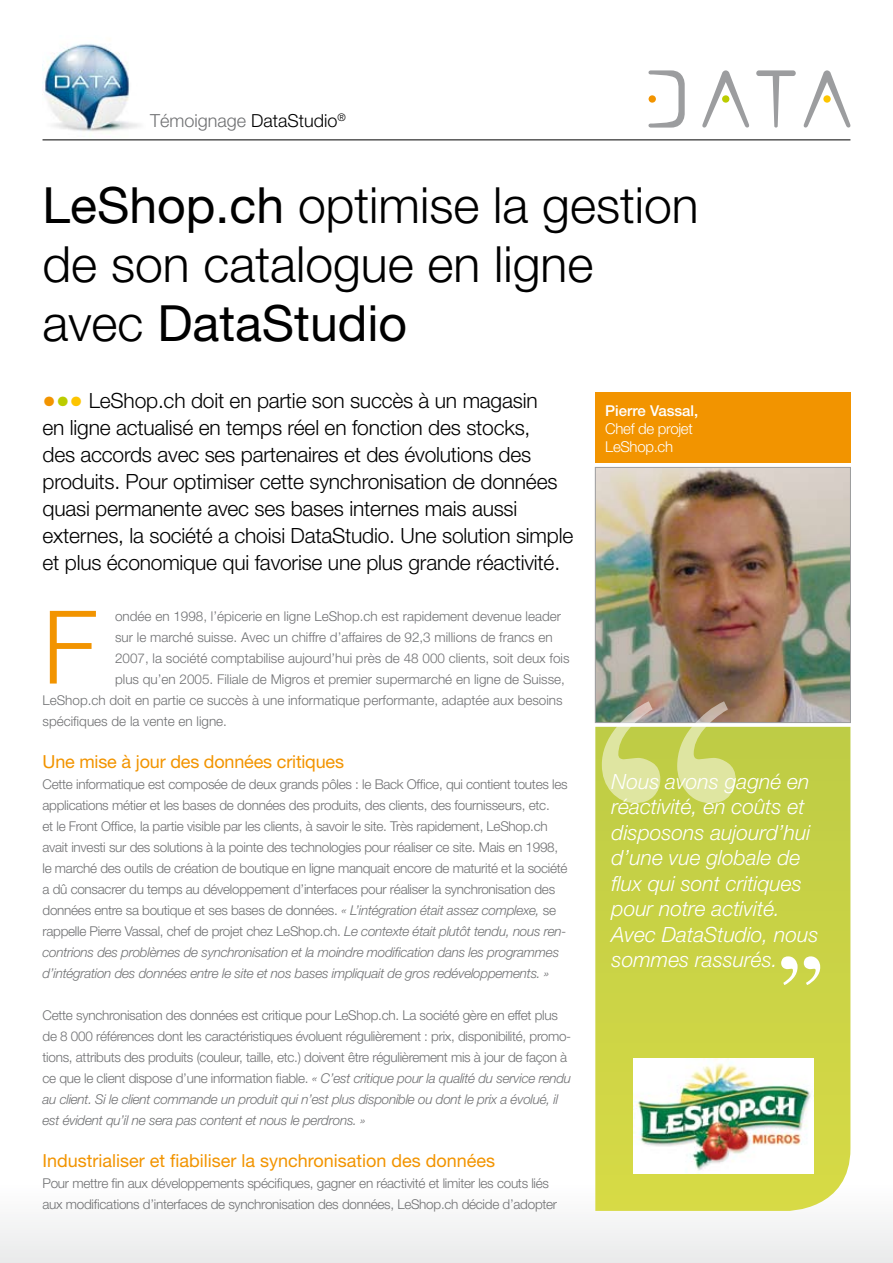
<style>
.page{position:relative;width:893px;height:1263px;background:#fff}
.page>*{position:absolute;margin:0;border:0;box-sizing:border-box;transform-origin:0 0}
.t1{font:300 101.7px "Helvetica Neue";color:#f29400}
.t2{font:300 49.95px/58.9px "Helvetica Neue";color:#000}
.t3{font:300 21px/27px "Helvetica Neue";letter-spacing:-.01em;color:#000}
.t4{font:italic 300 21px/25.5px "Helvetica Neue";color:#fff}
.t5{font:18px "Helvetica Neue";color:#f29400}
.t6{font:300 18px "Helvetica Neue";color:#707173}
.t7{font:300 15px/18px "Helvetica Neue";letter-spacing:-.02em;color:#fff}
.t8{font:500 15px "Helvetica Neue";color:#fff}
.t9{font:300 13.5px/21px "Helvetica Neue";letter-spacing:-.02em;color:#707173}
.t10{font:300 13.5px "Helvetica Neue";color:#707173}
.s1{color:#000}
.s2{font-weight:400}
.s3{font-size:27px;color:#f29400}
.s4{font-size:27px;color:#bc0}
.s5{font-size:27px;color:#fdc500}
.s6{font-style:italic}
</style>
<div class="page">
<div style="left:0;top:1184px;width:893px;height:79px;background:#f3f4f4"></div>
<svg style="left:702px;top:70px;width:48px;height:58px"></svg>
<div style="left:722px;top:95px;width:7px;height:8px;background:#bc0;border-radius:50%"></div>
<svg style="left:803px;top:70px;width:48px;height:58px"></svg>
<div style="left:823px;top:95px;width:8px;height:8px;background:#fdc500;border-radius:50%"></div>
<svg style="left:648px;top:70px;width:37px;height:58px"></svg>
<svg style="left:756px;top:70px;width:40px;height:58px"></svg>
<svg style="left:595px;top:727px;width:255px;height:484px;background:#cad349"></svg>
<img style="left:597px;top:469px;width:252px;height:252px">
<div style="left:595px;top:467px;width:256px;height:256px;border:1px solid #9c9d9f"></div>
<div style="left:595px;top:392px;width:255px;height:71px;background:#f29400"></div>
<svg style="left:602px;top:701px;width:134px;height:102px;background:#c3c97c"></svg>
<svg style="left:781px;top:956px;width:39px;height:29px"></svg>
<hr style="left:43px;top:140px;width:807px;height:1px;background:#000">
<img style="left:43px;top:44px;width:97px;height:88px">
<img style="left:634px;top:1059px;width:179px;height:114px">
<h3 class="t6" style="left:150px;top:109px;width:197px">Témoignage <span class="s1">DataStudio</span><sup>®</sup></h3>
<h2 class="t2" style="left:43px;top:175px;width:658px"><span class="s2">LeShop.ch</span> optimise la gestion de son catalogue en ligne avec <span class="s2">DataStudio</span></h2>
<p class="t3" style="left:43px;top:386px;width:532px"><span class="s3">•</span><span class="s4">•</span><span class="s5">•</span> LeShop.ch doit en partie son succès à un magasin<br>en ligne actualisé en temps réel en fonction des stocks,<br>des accords avec ses partenaires et des évolutions des produits. Pour optimiser cette synchronisation de données quasi permanente avec ses bases internes mais aussi externes, la société a choisi DataStudio. Une solution simple et plus économique qui favorise une plus grande réactivité.</p>
<p class="t10" style="left:115px;top:608px;width:447px">ondée en 1998, l’épicerie en ligne LeShop.ch est rapidement devenue leader</p>
<p class="t10" style="left:115px;top:629px;width:439px">sur le marché suisse. Avec un chiffre d’affaires de 92,3 millions de francs en</p>
<p class="t10" style="left:115px;top:650px;width:456px">2007, la société comptabilise aujourd’hui près de 48 000 clients, soit deux fois</p>
<p class="t10" style="left:115px;top:671px;width:451px">plus qu’en 2005. Filiale de Migros et premier supermarché en ligne de Suisse,</p>
<p class="t10" style="left:43px;top:692px;width:522px">LeShop.ch doit en partie ce succès à une informatique performante, adaptée aux besoins</p>
<p class="t10" style="left:43px;top:713px;width:186px">spécifiques de la vente en ligne.</p>
<h3 class="t5" style="left:43px;top:751px;width:303px">Une mise à jour des données critiques</h3>
<p class="t9" style="left:43px;top:773px;width:527px">Cette informatique est composée de deux grands pôles : le Back Office, qui contient toutes les applications métier et les bases de données des produits, des clients, des fournisseurs, etc.<br>et le Front Office, la partie visible par les clients, à savoir le site. Très rapidement, LeShop.ch avait investi sur des solutions à la pointe des technologies pour réaliser ce site. Mais en 1998, le marché des outils de création de boutique en ligne manquait encore de maturité et la société a dû consacrer du temps au développement d’interfaces pour réaliser la synchronisation des données entre sa boutique et ses bases de données. <span class="s6">« L’intégration était assez complexe,</span> se rappelle Pierre Vassal, chef de projet chez LeShop.ch. <span class="s6">Le contexte était plutôt tendu, nous ren&shy;contrions des problèmes de synchronisation et la moindre modification dans les programmes d’intégration des données entre le site et nos bases impliquait de gros redéveloppements. »</span></p>
<p class="t9" style="left:43px;top:1004px;width:530px">Cette synchronisation des données est critique pour LeShop.ch. La société gère en effet plus de 8 000 références dont les caractéristiques évoluent régulièrement : prix, disponibilité, promo&shy;tions, attributs des produits (couleur, taille, etc.) doivent être régulièrement mis à jour de façon à ce que le client dispose d’une information fiable. <span class="s6">« C’est critique pour la qualité du service rendu au client. Si le client commande un produit qui n’est plus disponible ou dont le prix a évolué, il est évident qu’il ne sera pas content et nous le perdrons. »</span></p>
<h3 class="t5" style="left:43px;top:1150px;width:454px">Industrialiser et fiabiliser la synchronisation des données</h3>
<p class="t9" style="left:43px;top:1172px;width:516px">Pour mettre fin aux développements spécifiques, gagner en réactivité et limiter les couts liés aux modifications d’interfaces de synchronisation des données, LeShop.ch décide d’adopter</p>
<h1 class="t1" style="left:43px;top:585px;width:56px">F</h1>
<p class="t8" style="left:605px;top:401px;width:95px">Pierre Vassal,</p>
<p class="t7" style="left:605px;top:419px;width:89px">Chef de projet<br>LeShop.ch</p>
<h3 class="t4" style="left:612px;top:768px;width:208px">Nous avons gagné en réactivité, en coûts et disposons aujourd’hui d’une vue globale de flux qui sont critiques pour notre activité.<br>Avec DataStudio, nous sommes rassurés.</h3>
</div>
